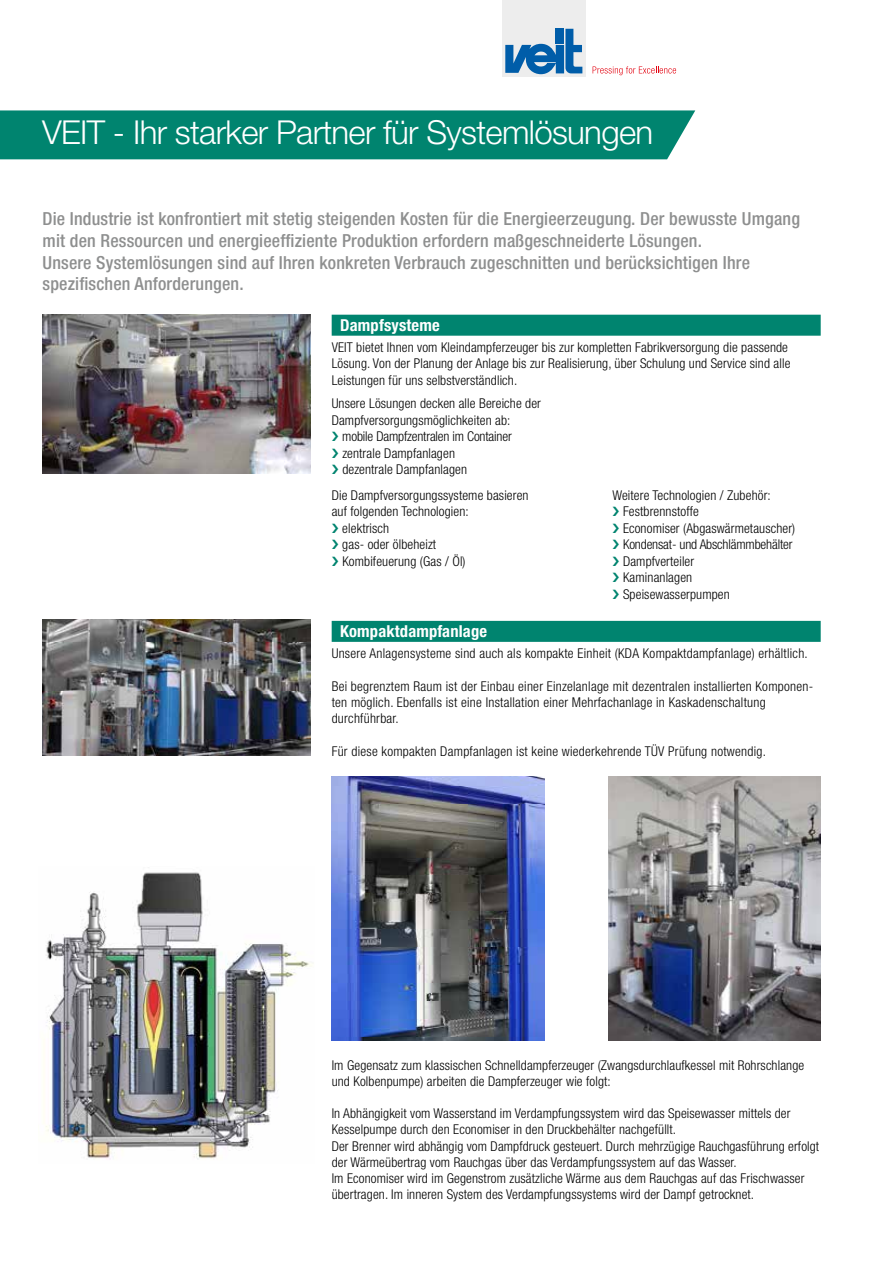
<style>
.page{position:relative;width:893px;height:1263px;background:#fff}
.page>*{position:absolute;margin:0;border:0;box-sizing:border-box;transform-origin:0 0}
.t1{font:300 33px "Helvetica Neue LT Std";letter-spacing:-.02em;color:#fff}
.t2{font:500 condensed 18px/21.6px "Helvetica Neue LT Std";letter-spacing:.01em;color:#8e8f8f}
.t3{font:700 condensed 16.5px "Helvetica Neue LT Std";letter-spacing:.01em;color:#fff}
.t4{font:300 condensed 13.5px/16.2px "Helvetica Neue LT Std";letter-spacing:.01em;color:#000}
.t5{font:300 condensed 13.5px "Helvetica Neue LT Std";letter-spacing:-.01em;color:#000}
</style>
<div class="page">
<div style="left:502px;top:0;width:83px;height:76px;background:#ededed"></div>
<svg style="left:505px;top:29px;width:77px;height:45px"></svg>
<div style="left:556px;top:29px;width:8px;height:15px;background:#005da9"></div>
<svg style="left:593px;top:66px;width:83px;height:9px"></svg>
<div style="left:0;top:110px;width:695px;height:49px;background:#00846f"></div>
<div style="left:332px;top:315px;width:489px;height:21px;background:#00846f"></div>
<div style="left:332px;top:621px;width:489px;height:21px;background:#00846f"></div>
<img style="left:608px;top:776px;width:213px;height:265px">
<img style="left:43px;top:315px;width:267px;height:158px">
<img style="left:332px;top:776px;width:212px;height:265px">
<img style="left:43px;top:620px;width:267px;height:136px">
<img style="left:45px;top:872px;width:268px;height:288px">
<h1 class="t1" style="left:42px;top:112px;width:612px">VEIT - Ihr starker Partner für Systemlösungen</h1>
<p class="t2" style="left:43px;top:208px;width:759px">Die Industrie ist konfrontiert mit stetig steigenden Kosten für die Energieerzeugung. Der bewusste Umgang mit den Ressourcen und energieeffiziente Produktion erfordern maßgeschneiderte Lösungen.<br>Unsere Systemlösungen sind auf Ihren konkreten Verbrauch zugeschnitten und berücksichtigen Ihre spezifischen Anforderungen.</p>
<p class="t3" style="left:340px;top:315px;width:101px">Dampfsysteme</p>
<p class="t4" style="left:332px;top:339px;width:460px">VEIT bietet Ihnen vom Kleindampferzeuger bis zur kompletten Fabrikversorgung die passende<br>Lösung. Von der Planung der Anlage bis zur Realisierung, über Schulung und Service sind alle<br>Leistungen für uns selbstverständlich.</p>
<p class="t4" style="left:332px;top:395px;width:211px">Unsere Lösungen decken alle Bereiche der</p>
<p class="t4" style="left:332px;top:412px;width:180px">Dampfversorgungsmöglichkeiten ab:</p>
<p class="t5" style="left:342px;top:429px;width:171px">mobile Dampfzentralen im Container</p>
<p class="t4" style="left:342px;top:445px;width:114px">zentrale Dampfanlagen</p>
<p class="t4" style="left:342px;top:461px;width:126px">dezentrale Dampfanlagen</p>
<p class="t4" style="left:332px;top:487px;width:198px">Die Dampfversorgungssysteme basieren</p>
<p class="t4" style="left:332px;top:503px;width:139px">auf folgenden Technologien:</p>
<p class="t4" style="left:342px;top:520px;width:48px">elektrisch</p>
<p class="t4" style="left:342px;top:536px;width:95px">gas- oder ölbeheizt</p>
<p class="t4" style="left:342px;top:553px;width:125px">Kombifeuerung (Gas / Öl)</p>
<p class="t4" style="left:623px;top:487px;width:174px;text-indent:-11px">Weitere Technologien / Zubehör:<br>Festbrennstoffe<br>Economiser (Abgaswärmetauscher)<br>Kondensat- und Abschlämmbehälter<br>Dampfverteiler<br>Kaminanlagen<br>Speisewasserpumpen</p>
<p class="t3" style="left:340px;top:621px;width:148px">Kompaktdampfanlage</p>
<p class="t4" style="left:332px;top:645px;width:478px">Unsere Anlagensysteme sind auch als kompakte Einheit (KDA Kompaktdampfanlage) erhältlich.</p>
<p class="t4" style="left:332px;top:678px;width:483px">Bei begrenztem Raum ist der Einbau einer Einzelanlage mit dezentralen installierten Komponen&shy;ten möglich. Ebenfalls ist eine Installation einer Mehrfachanlage in Kaskadenschaltung durchführbar.</p>
<p class="t4" style="left:332px;top:742px;width:436px">Für diese kompakten Dampfanlagen ist keine wiederkehrende TÜV Prüfung notwendig.</p>
<p class="t4" style="left:332px;top:1056px;width:474px">Im Gegensatz zum klassischen Schnelldampferzeuger (Zwangsdurchlaufkessel mit Rohrschlange und Kolbenpumpe) arbeiten die Dampferzeuger wie folgt:</p>
<p class="t4" style="left:332px;top:1105px;width:489px">In Abhängigkeit vom Wasserstand im Verdampfungssystem wird das Speisewasser mittels der Kesselpumpe durch den Economiser in den Druckbehälter nachgefüllt.<br>Der Brenner wird abhängig vom Dampfdruck gesteuert. Durch mehrzügige Rauchgasführung erfolgt der Wärmeübertrag vom Rauchgas über das Verdampfungssystem auf das Wasser.<br>Im Economiser wird im Gegenstrom zusätzliche Wärme aus dem Rauchgas auf das Frischwasser übertragen. Im inneren System des Verdampfungssystems wird der Dampf getrocknet.</p>
</div>
